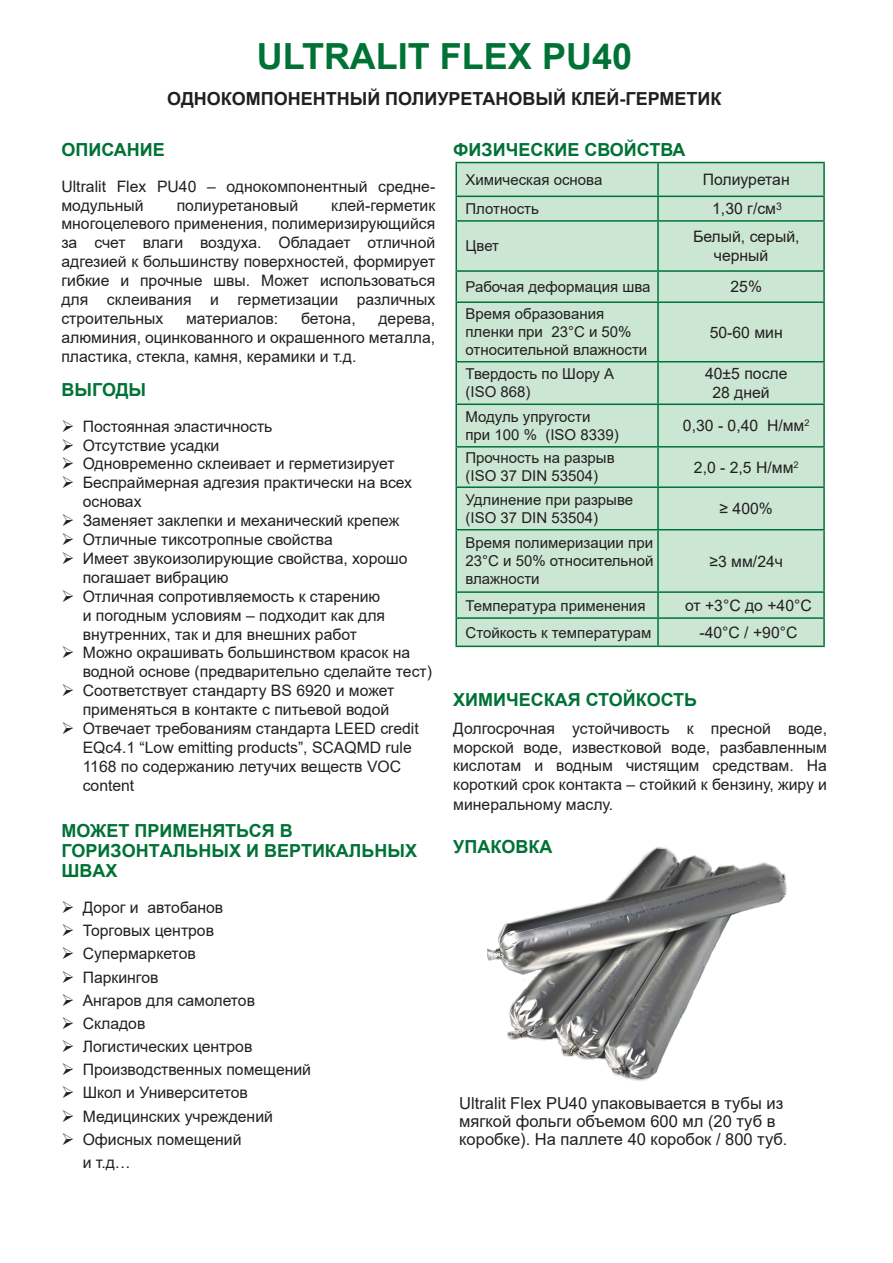
<style>
.page{position:relative;width:893px;height:1263px;background:#fff}
.page>*{position:absolute;margin:0;border:0;box-sizing:border-box;transform-origin:0 0}
.Обычный{font:700 36px "Arial";color:#007236}
.Обычный-2{font:700 18px/20.1px "Arial";color:#007236}
.t1{font:700 18px "Arial";color:#231f20}
.t2{font:16.5px/18px "Arial";color:#231f20}
.Обычный-3{font:15.75px/18.9px "Arial";color:#231f20}
.No_Spacing{font:15.75px/18.9px "Arial";color:#231f20}
.No_Spacing-2{font:15px/18px "Arial";color:#231f20}
</style>
<div class="page">
<div style="left:457px;top:163px;width:366px;height:483px;background:#cbe6d3"></div>
<hr style="left:455px;top:162px;width:203px;height:1px;background:#007236">
<hr style="left:455px;top:163px;width:2px;height:33px;background:#007236">
<hr style="left:658px;top:162px;width:167px;height:1px;background:#007236">
<hr style="left:657px;top:163px;width:2px;height:33px;background:#007236">
<hr style="left:823px;top:163px;width:2px;height:33px;background:#007236">
<hr style="left:455px;top:196px;width:203px;height:1px;background:#007236">
<hr style="left:455px;top:197px;width:2px;height:23px;background:#007236">
<hr style="left:658px;top:196px;width:167px;height:1px;background:#007236">
<hr style="left:657px;top:197px;width:2px;height:23px;background:#007236">
<hr style="left:823px;top:197px;width:2px;height:23px;background:#007236">
<hr style="left:455px;top:220px;width:203px;height:2px;background:#007236">
<hr style="left:455px;top:222px;width:2px;height:48px;background:#007236">
<hr style="left:658px;top:220px;width:167px;height:2px;background:#007236">
<hr style="left:657px;top:222px;width:2px;height:48px;background:#007236">
<hr style="left:823px;top:222px;width:2px;height:48px;background:#007236">
<hr style="left:455px;top:270px;width:203px;height:2px;background:#007236">
<hr style="left:455px;top:272px;width:2px;height:29px;background:#007236">
<hr style="left:658px;top:270px;width:167px;height:2px;background:#007236">
<hr style="left:657px;top:272px;width:2px;height:29px;background:#007236">
<hr style="left:823px;top:272px;width:2px;height:29px;background:#007236">
<hr style="left:455px;top:301px;width:203px;height:2px;background:#007236">
<hr style="left:455px;top:303px;width:2px;height:58px;background:#007236">
<hr style="left:658px;top:301px;width:167px;height:2px;background:#007236">
<hr style="left:657px;top:303px;width:2px;height:58px;background:#007236">
<hr style="left:823px;top:303px;width:2px;height:58px;background:#007236">
<hr style="left:455px;top:361px;width:203px;height:1px;background:#007236">
<hr style="left:455px;top:362px;width:2px;height:41px;background:#007236">
<hr style="left:658px;top:361px;width:167px;height:1px;background:#007236">
<hr style="left:657px;top:362px;width:2px;height:41px;background:#007236">
<hr style="left:823px;top:362px;width:2px;height:41px;background:#007236">
<hr style="left:455px;top:403px;width:203px;height:2px;background:#007236">
<hr style="left:455px;top:405px;width:2px;height:41px;background:#007236">
<hr style="left:658px;top:403px;width:167px;height:2px;background:#007236">
<hr style="left:657px;top:405px;width:2px;height:41px;background:#007236">
<hr style="left:823px;top:405px;width:2px;height:41px;background:#007236">
<hr style="left:455px;top:446px;width:203px;height:2px;background:#007236">
<hr style="left:455px;top:448px;width:2px;height:38px;background:#007236">
<hr style="left:658px;top:446px;width:167px;height:2px;background:#007236">
<hr style="left:657px;top:448px;width:2px;height:38px;background:#007236">
<hr style="left:823px;top:448px;width:2px;height:38px;background:#007236">
<hr style="left:455px;top:486px;width:203px;height:2px;background:#007236">
<hr style="left:455px;top:488px;width:2px;height:41px;background:#007236">
<hr style="left:658px;top:486px;width:167px;height:2px;background:#007236">
<hr style="left:657px;top:488px;width:2px;height:41px;background:#007236">
<hr style="left:823px;top:488px;width:2px;height:41px;background:#007236">
<hr style="left:455px;top:529px;width:203px;height:1px;background:#007236">
<hr style="left:455px;top:530px;width:2px;height:61px;background:#007236">
<hr style="left:658px;top:529px;width:167px;height:1px;background:#007236">
<hr style="left:657px;top:530px;width:2px;height:61px;background:#007236">
<hr style="left:823px;top:530px;width:2px;height:61px;background:#007236">
<hr style="left:455px;top:591px;width:203px;height:2px;background:#007236">
<hr style="left:455px;top:593px;width:2px;height:24px;background:#007236">
<hr style="left:658px;top:591px;width:167px;height:2px;background:#007236">
<hr style="left:657px;top:593px;width:2px;height:24px;background:#007236">
<hr style="left:823px;top:593px;width:2px;height:24px;background:#007236">
<hr style="left:455px;top:617px;width:203px;height:2px;background:#007236">
<hr style="left:455px;top:619px;width:2px;height:27px;background:#007236">
<hr style="left:658px;top:617px;width:167px;height:2px;background:#007236">
<hr style="left:657px;top:619px;width:2px;height:27px;background:#007236">
<hr style="left:823px;top:619px;width:2px;height:27px;background:#007236">
<hr style="left:455px;top:646px;width:203px;height:1px;background:#007236">
<hr style="left:658px;top:646px;width:167px;height:1px;background:#007236">
<img style="left:488px;top:847px;width:299px;height:234px">
<p class="Обычный" style="left:257px;top:31px;width:377px">ULTRALIT FLEX PU40</p>
<p class="t1" style="left:167px;top:86px;width:556px">ОДНОКОМПОНЕНТНЫЙ ПОЛИУРЕТАНОВЫЙ КЛЕЙ-ГЕРМЕТИК</p>
<p class="Обычный-2" style="left:61px;top:140px;width:105px">ОПИСАНИЕ</p>
<p class="Обычный-3" style="left:61px;top:177px;width:375px">Ultralit Flex PU40 – однокомпонентный средне&shy;модульный</p>
<p class="Обычный-3" style="left:61px;top:195px;width:375px;text-align:justify;text-indent:270px">клей-герметик многоцелевого применения, полимеризирующийся за счет влаги воздуха. Обладает отличной адгезией к большинству поверхностей, формирует гибкие и прочные швы. Может использоваться для склеивания и герметизации различных строительных</p>
<p class="Обычный-3" style="left:177px;top:195px;width:123px">полиуретановый</p>
<p class="Обычный-3" style="left:186px;top:309px;width:94px">материалов:</p>
<p class="Обычный-3" style="left:301px;top:309px;width:56px">бетона,</p>
<p class="Обычный-3" style="left:61px;top:309px;width:375px;text-align:justify;text-indent:317px">дерева, алюминия, оцинкованного и окрашенного металла, пластика, стекла, камня, керамики и т.д.</p>
<p class="Обычный-2" style="left:61px;top:379px;width:86px">ВЫГОДЫ</p>
<p class="Обычный-3" style="left:83px;top:416px;width:351px">Постоянная эластичность<br>Отсутствие усадки<br>Одновременно склеивает и герметизирует Беспраймерная адгезия практически на всех основах<br>Заменяет заклепки и механический крепеж Отличные тиксотропные свойства<br>Имеет звукоизолирующие свойства, хорошо погашает вибрацию<br>Отличная сопротивляемость к старению<br>и погодным условиям – подходит как для внутренних, так и для внешних работ<br>Можно окрашивать большинством красок на водной основе (предварительно сделайте тест)<br>Соответствует стандарту BS 6920 и может применяться в контакте с питьевой водой Отвечает требованиям стандарта LEED credit EQc4.1 “Low emitting products”, SCAQMD rule 1168 по содержанию летучих веществ VOC content</p>
<p class="Обычный-2" style="left:61px;top:821px;width:357px">МОЖЕТ ПРИМЕНЯТЬСЯ В<br>ГОРИЗОНТАЛЬНЫХ И ВЕРТИКАЛЬНЫХ<br>ШВАХ</p>
<p class="Обычный-3" style="left:83px;top:896px;width:230px;line-height:23.1px">Дорог и автобанов<br>Торговых центров<br>Супермаркетов<br>Паркингов<br>Ангаров для самолетов<br>Складов<br>Логистических центров<br>Производственных помещений<br>Школ и Университетов<br>Медицинских учреждений<br>Офисных помещений<br>и т.д…</p>
<p class="Обычный-2" style="left:453px;top:140px;width:234px">ФИЗИЧЕСКИЕ СВОЙСТВА</p>
<p class="No_Spacing-2" style="left:465px;top:171px;width:138px">Химическая основа</p>
<p class="No_Spacing" style="left:703px;top:170px;width:88px">Полиуретан</p>
<p class="No_Spacing-2" style="left:465px;top:200px;width:75px">Плотность</p>
<p class="Обычный-3" style="left:712px;top:199px;width:71px">1,30 г/см<sup>3</sup></p>
<p class="No_Spacing-2" style="left:465px;top:237px;width:35px">Цвет</p>
<p class="No_Spacing" style="left:714px;top:227px;width:87px;text-indent:-21px">Белый, серый, черный</p>
<p class="No_Spacing-2" style="left:465px;top:278px;width:187px">Рабочая деформация шва</p>
<p class="No_Spacing" style="left:730px;top:277px;width:33px">25%</p>
<p class="No_Spacing-2" style="left:465px;top:305px;width:183px">Время образования пленки при 23°C и 50% относительной влажности</p>
<p class="No_Spacing" style="left:710px;top:323px;width:74px">50-60 мин</p>
<p class="No_Spacing-2" style="left:465px;top:365px;width:150px">Твердость по Шору А (ISO 868)</p>
<p class="No_Spacing" style="left:712px;top:364px;width:77px;text-indent:-7px">40±5 после<br>28 дней</p>
<p class="No_Spacing-2" style="left:465px;top:408px;width:155px">Модуль упругости при 100 % (ISO 8339)</p>
<p class="No_Spacing" style="left:683px;top:416px;width:128px">0,30 - 0,40 Н/мм<sup>2</sup></p>
<p class="No_Spacing-2" style="left:465px;top:449px;width:151px">Прочность на разрыв (ISO 37 DIN 53504)</p>
<p class="No_Spacing" style="left:694px;top:458px;width:106px">2,0 - 2,5 Н/мм<sup>2</sup></p>
<p class="No_Spacing-2" style="left:465px;top:491px;width:169px">Удлинение при разрыве (ISO 37 DIN 53504)</p>
<p class="No_Spacing" style="left:720px;top:499px;width:55px">≥ 400%</p>
<p class="No_Spacing-2" style="left:465px;top:534px;width:189px;text-align:justify">Время полимеризации при 23°C и 50% относительной влажности</p>
<p class="No_Spacing" style="left:709px;top:552px;width:75px">≥3 мм/24ч</p>
<p class="No_Spacing-2" style="left:465px;top:596px;width:181px">Температура применения</p>
<p class="No_Spacing" style="left:685px;top:596px;width:128px">от +3°С до +40°С</p>
<p class="No_Spacing-2" style="left:465px;top:623px;width:187px">Стойкость к температурам</p>
<p class="No_Spacing" style="left:699px;top:623px;width:99px">-40°С / +90°С</p>
<p class="Обычный-2" style="left:453px;top:690px;width:245px">ХИМИЧЕСКАЯ СТОЙКОСТЬ</p>
<p class="Обычный-3" style="left:453px;top:718px;width:375px;text-align:justify">Долгосрочная устойчивость к пресной воде, морской воде, известковой воде, разбавленным кислотам и водным чистящим средствам. На короткий срок контакта – стойкий к бензину, жиру и минеральному маслу.</p>
<p class="Обычный-2" style="left:453px;top:837px;width:101px">УПАКОВКА</p>
<p class="t2" style="left:459px;top:1094px;width:330px">Ultralit Flex PU40 упаковывается в тубы из мягкой фольги объемом 600 мл (20 туб в коробке). На паллете 40 коробок / 800 туб.</p>
</div>
